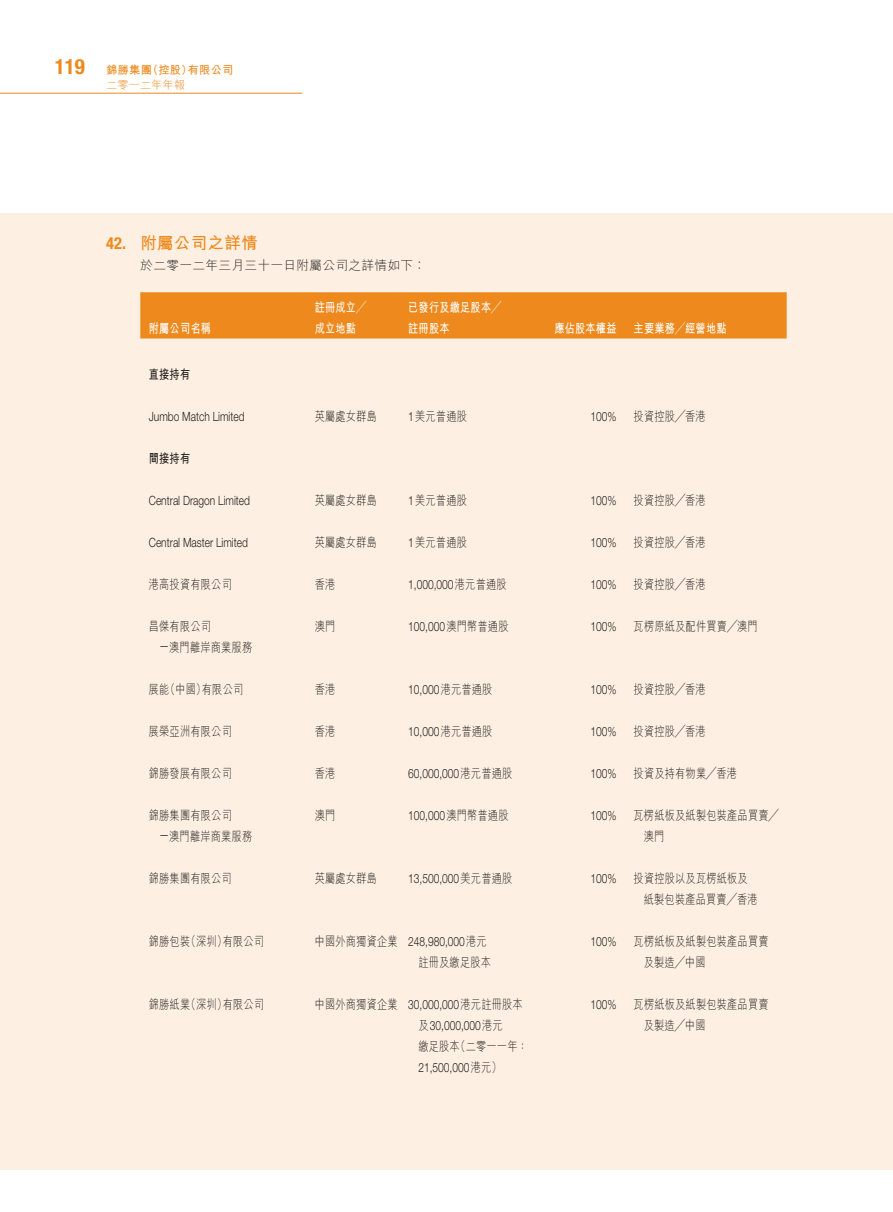
<style>
.page{position:relative;width:893px;height:1212px;background:#fff}
.page>*{position:absolute;margin:0;border:0;box-sizing:border-box;transform-origin:0 0}
.t1{font:700 condensed 21px "Helvetica Neue LT Std";color:#ed891d}
.t2{font:700 16.5px "M Hei HK";letter-spacing:.02em;color:#ed891d}
.t3{font:700 condensed 16.5px "Helvetica Neue LT Std";color:#ed891d}
.t4{font:300 12.75px/21px "M Hei HK";letter-spacing:.02em;color:#231f20;scale:.8 1}
.t5{font:300 12.75px "Helvetica Neue LT Std";color:#231f20;scale:.8 1}
.t6{font:700 12.75px/21px "M Hei HK";letter-spacing:.02em;color:#fff;scale:.8 1}
.t7{font:300 12.75px "M Hei HK";letter-spacing:.02em;color:#231f20}
.t8{font:700 12.75px "M Hei HK";letter-spacing:.02em;color:#231f20;scale:.8 1}
.t9{font:700 11.25px "M Hei HK";letter-spacing:.02em;color:#ed891d}
.t10{font:300 11.25px "M Hei HK";color:#ed891d}
.s1{font-family:"Helvetica Neue LT Std"}
.s2{font-family:"M Hei HK"}
</style>
<div class="page">
<div style="left:0;top:213px;width:893px;height:956px;background:#fdf0e2"></div>
<hr style="left:0;top:93px;width:302px;height:1px;background:#ed891d">
<div style="left:140px;top:292px;width:647px;height:46px;background:#ed891d"></div>
<h1 class="t1" style="left:55px;top:54px;width:32px">119</h1>
<p class="t9" style="left:106px;top:62px;width:47px">錦勝集團</p>
<p class="t10" style="left:106px;top:79px;width:80px">二零一二年年報</p>
<p class="t9" style="left:147px;top:62px;width:47px">（控股）</p>
<p class="t9" style="left:188px;top:62px;width:47px">有限公司</p>
<p class="t3" style="left:106px;top:233px;width:21px">42.</p>
<p class="t2" style="left:140px;top:231px;width:119px">附屬公司之詳情</p>
<p class="t7" style="left:140px;top:258px;width:287px">於二零一二年三月三十一日附屬公司之詳情如下‥</p>
<p class="t6" style="left:149px;top:316px;width:79px">附屬公司名稱</p>
<p class="t6" style="left:315px;top:295px;width:66px">註冊成立╱成立地點</p>
<p class="t6" style="left:408px;top:295px;width:118px">已發行及繳足股本╱</p>
<p class="t6" style="left:408px;top:316px;width:53px">註冊股本</p>
<p class="t8" style="left:149px;top:365px;width:53px">直接持有</p>
<p class="t5" style="left:149px;top:409px;width:121px">Jumbo Match Limited</p>
<p class="t8" style="left:149px;top:449px;width:53px">間接持有</p>
<p class="t4" style="left:315px;top:405px;width:79px">英屬處女群島</p>
<p class="t4" style="left:408px;top:405px;width:75px"><span class="s1">1</span>美元普通股</p>
<p class="t5" style="left:149px;top:493px;width:128px">Central Dragon Limited</p>
<p class="t4" style="left:315px;top:489px;width:79px">英屬處女群島</p>
<p class="t4" style="left:408px;top:489px;width:75px"><span class="s1">1</span>美元普通股</p>
<p class="t5" style="left:149px;top:535px;width:125px">Central Master Limited</p>
<p class="t4" style="left:315px;top:531px;width:79px">英屬處女群島</p>
<p class="t4" style="left:408px;top:531px;width:75px"><span class="s1">1</span>美元普通股</p>
<p class="t4" style="left:149px;top:573px;width:105px">港高投資有限公司</p>
<p class="t4" style="left:169px;top:615px;width:105px;text-indent:-20px">昌傑有限公司<br>澳門離岸商業服務</p>
<p class="t5" style="left:159px;top:638px;width:14px">—</p>
<p class="t4" style="left:315px;top:573px;width:27px">香港</p>
<p class="t4" style="left:315px;top:615px;width:27px">澳門</p>
<p class="t5" style="left:408px;top:577px;width:125px">1,000,000 <span class="s2">港元普通股</span></p>
<p class="t5" style="left:408px;top:619px;width:127px">100,000 <span class="s2">澳門幣普通股</span></p>
<p class="t4" style="left:165px;top:678px;width:53px">（中國）</p>
<p class="t4" style="left:202px;top:678px;width:53px">有限公司</p>
<p class="t4" style="left:149px;top:678px;width:27px">展能</p>
<p class="t4" style="left:315px;top:678px;width:27px">香港</p>
<p class="t5" style="left:408px;top:682px;width:107px">10,000 <span class="s2">港元普通股</span></p>
<p class="t4" style="left:149px;top:720px;width:105px">展榮亞洲有限公司</p>
<p class="t4" style="left:315px;top:720px;width:27px">香港</p>
<p class="t5" style="left:408px;top:724px;width:107px">10,000 <span class="s2">港元普通股</span></p>
<p class="t4" style="left:149px;top:762px;width:105px">錦勝發展有限公司</p>
<p class="t4" style="left:169px;top:804px;width:105px;text-indent:-20px">錦勝集團有限公司<br>澳門離岸商業服務</p>
<p class="t5" style="left:159px;top:827px;width:14px">—</p>
<p class="t4" style="left:315px;top:762px;width:27px">香港</p>
<p class="t4" style="left:315px;top:804px;width:27px">澳門</p>
<p class="t5" style="left:408px;top:766px;width:132px">60,000,000 <span class="s2">港元普通股</span></p>
<p class="t5" style="left:408px;top:808px;width:127px">100,000 <span class="s2">澳門幣普通股</span></p>
<p class="t4" style="left:149px;top:867px;width:105px">錦勝集團有限公司</p>
<p class="t4" style="left:315px;top:867px;width:79px">英屬處女群島</p>
<p class="t5" style="left:408px;top:871px;width:132px">13,500,000 <span class="s2">美元普通股</span></p>
<p class="t4" style="left:149px;top:930px;width:53px">錦勝包裝</p>
<p class="t4" style="left:186px;top:930px;width:53px">（深圳）</p>
<p class="t4" style="left:223px;top:930px;width:53px">有限公司</p>
<p class="t4" style="left:315px;top:930px;width:105px">中國外商獨資企業</p>
<p class="t5" style="left:408px;top:934px;width:100px">248,980,000 <span class="s2">港元</span></p>
<p class="t4" style="left:418px;top:951px;width:92px">註冊及繳足股本</p>
<p class="t4" style="left:149px;top:993px;width:53px">錦勝紙業</p>
<p class="t4" style="left:186px;top:993px;width:53px">（深圳）</p>
<p class="t4" style="left:223px;top:993px;width:53px">有限公司</p>
<p class="t4" style="left:315px;top:993px;width:105px">中國外商獨資企業</p>
<p class="t5" style="left:408px;top:997px;width:145px">30,000,000 <span class="s2">港元註冊股本</span></p>
<p class="t5" style="left:418px;top:1018px;width:107px"><span class="s2">及</span>30,000,000<span class="s2">港元</span></p>
<p class="t4" style="left:456px;top:1035px;width:92px">（二零一一年：</p>
<p class="t4" style="left:418px;top:1035px;width:53px">繳足股本</p>
<p class="t5" style="left:418px;top:1060px;width:105px">21,500,000<span class="s2">港元(</span></p>
<p class="t6" style="left:554px;top:316px;width:79px">應佔股本權益</p>
<p class="t6" style="left:634px;top:316px;width:118px">主要業務╱經營地點</p>
<p class="t5" style="left:590px;top:409px;width:34px">100%</p>
<p class="t4" style="left:634px;top:405px;width:92px">投資控股╱香港</p>
<p class="t5" style="left:590px;top:493px;width:34px">100%</p>
<p class="t4" style="left:634px;top:489px;width:92px">投資控股╱香港</p>
<p class="t5" style="left:590px;top:535px;width:34px">100%</p>
<p class="t4" style="left:634px;top:531px;width:92px">投資控股╱香港</p>
<p class="t5" style="left:590px;top:577px;width:34px">100%</p>
<p class="t4" style="left:634px;top:573px;width:92px">投資控股╱香港</p>
<p class="t5" style="left:590px;top:619px;width:34px">100%</p>
<p class="t4" style="left:634px;top:615px;width:157px">瓦楞原紙及配件買賣╱澳門</p>
<p class="t5" style="left:590px;top:682px;width:34px">100%</p>
<p class="t4" style="left:634px;top:678px;width:92px">投資控股╱香港</p>
<p class="t5" style="left:590px;top:724px;width:34px">100%</p>
<p class="t4" style="left:634px;top:720px;width:92px">投資控股╱香港</p>
<p class="t5" style="left:590px;top:766px;width:34px">100%</p>
<p class="t4" style="left:634px;top:762px;width:131px">投資及持有物業╱香港</p>
<p class="t5" style="left:590px;top:808px;width:34px">100%</p>
<p class="t4" style="left:634px;top:804px;width:183px">瓦楞紙板及紙製包裝產品買賣╱</p>
<p class="t5" style="left:590px;top:871px;width:34px">100%</p>
<p class="t4" style="left:644px;top:825px;width:27px">澳門</p>
<p class="t4" style="left:634px;top:867px;width:144px">投資控股以及瓦楞紙板及</p>
<p class="t4" style="left:644px;top:888px;width:144px">紙製包裝產品買賣╱香港</p>
<p class="t5" style="left:590px;top:934px;width:34px">100%</p>
<p class="t4" style="left:634px;top:930px;width:170px">瓦楞紙板及紙製包裝產品買賣</p>
<p class="t4" style="left:644px;top:951px;width:79px">及製造╱中國</p>
<p class="t5" style="left:590px;top:997px;width:34px">100%</p>
<p class="t4" style="left:634px;top:993px;width:170px">瓦楞紙板及紙製包裝產品買賣</p>
<p class="t4" style="left:644px;top:1014px;width:79px">及製造╱中國</p>
</div>
